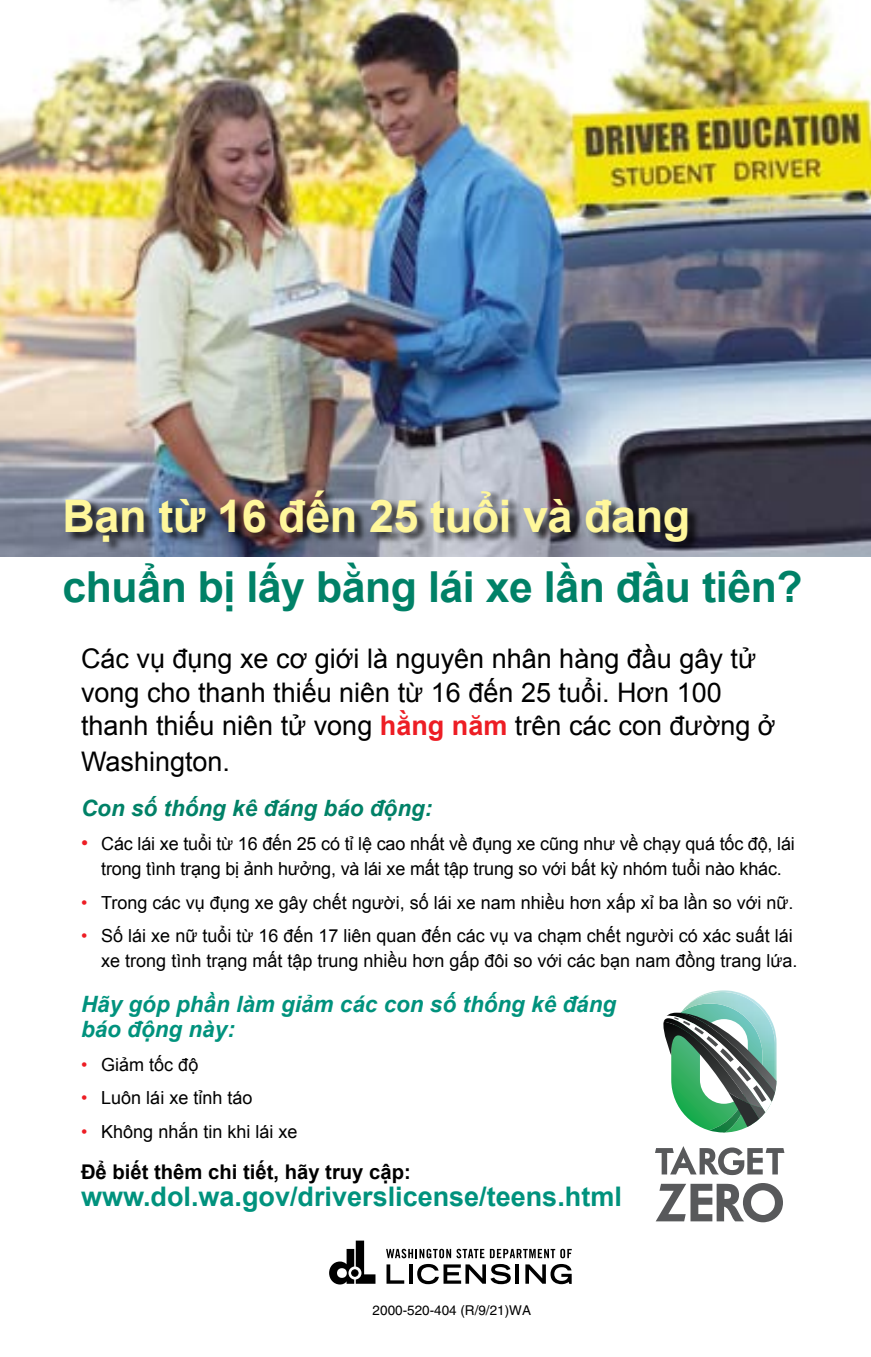
<style>
.page{position:relative;width:871px;height:1357px;background:#fff}
.page>*{position:absolute;margin:0;border:0;box-sizing:border-box;transform-origin:0 0}
.t1{font:700 45px "Arial";letter-spacing:-.01em;color:#fff79b}
.t2{font:700 42.75px "Arial";letter-spacing:-.01em;color:#008167}
.t3{font:27px/34.4px "Arial";color:#000}
.t4{font:700 27px "Arial";color:#00927d}
.t5{font:italic 700 22.5px/24.8px "Arial";color:#00927d}
.t6{font:italic 700 22.5px "Arial";color:#008167}
.t7{font:700 20.25px "Arial";color:#000}
.t8{font:18px/24.8px "Arial";color:#000;text-align:center}
.t9{font:13.5px "Helvetica";color:#000}
.s1{font-weight:700;color:#ed1d24}
.s2{font-size:20.25px;color:#ed1d24}
.s3{color:#ed1d24}
</style>
<div class="page">
<img style="left:0;top:0;width:871px;height:556px">
<svg style="left:386px;top:1264px;width:18px;height:19px"></svg>
<hr style="left:409px;top:1264px;width:3px;height:19px;background:#000">
<svg style="left:417px;top:1264px;width:94px;height:20px"></svg>
<hr style="left:515px;top:1264px;width:4px;height:19px;background:#000">
<svg style="left:525px;top:1264px;width:47px;height:20px"></svg>
<svg style="left:386px;top:1249px;width:98px;height:9px"></svg>
<svg style="left:490px;top:1249px;width:65px;height:9px"></svg>
<svg style="left:560px;top:1249px;width:5px;height:9px"></svg>
<svg style="left:562px;top:1249px;width:10px;height:9px"></svg>
<svg style="left:329px;top:1240px;width:46px;height:44px"></svg>
<svg style="left:655px;top:1146px;width:129px;height:29px"></svg>
<svg style="left:655px;top:1183px;width:128px;height:39px"></svg>
<svg style="left:663px;top:990px;width:113px;height:142px"></svg>
<div style="left:66px;top:491px;width:635px;height:61px;background:#000;opacity:.75"></div>
<h1 class="t1" style="left:63px;top:487px;width:629px">Bạn từ 16 đến 25 tuổi và đang</h1>
<h2 class="t2" style="left:63px;top:558px;width:741px">chuẩn bị lấy bằng lái xe lần đầu tiên?</h2>
<h3 class="t3" style="left:81px;top:641px;width:696px">Các vụ đụng xe cơ giới là nguyên nhân hàng đầu gây tử vong cho thanh thiếu niên từ 16 đến 25 tuổi. Hơn 100 thanh thiếu niên tử vong <span class="s1">hằng năm</span> trên các con đường ở Washington.</h3>
<p class="t6" style="left:81px;top:793px;width:353px">Con số thống kê đáng báo động:</p>
<p class="t8" style="left:81px;top:831px;width:715px"><span class="s2">•</span> Các lái xe tuổi từ 16 đến 25 có tỉ lệ cao nhất về đụng xe cũng như về chạy quá tốc độ, lái trong tình trạng bị ảnh hưởng, và lái xe mất tập trung so với bất kỳ nhóm tuổi nào khác.</p>
<p class="t8" style="left:81px;top:890px;width:714px"><span class="s3">•</span> Trong các vụ đụng xe gây chết người, số lái xe nam nhiều hơn xấp xỉ ba lần so với nữ.</p>
<p class="t8" style="left:81px;top:924px;width:718px;text-align:right"><span class="s3">•</span> Số lái xe nữ tuổi từ 16 đến 17 liên quan đến các vụ va chạm chết người có xác suất lái xe trong tình trạng mất tập trung nhiều hơn gấp đôi so với các bạn nam đồng trang lứa.</p>
<p class="t5" style="left:81px;top:992px;width:537px">Hãy góp phần làm giảm các con số thống kê đáng báo động này:</p>
<p class="t8" style="left:81px;top:1052px;width:119px"><span class="s3">•</span> Giảm tốc độ</p>
<p class="t8" style="left:81px;top:1086px;width:173px"><span class="s3">•</span> Luôn lái xe tỉnh táo</p>
<p class="t8" style="left:81px;top:1119px;width:218px"><span class="s3">•</span> Không nhắn tin khi lái xe</p>
<p class="t7" style="left:81px;top:1158px;width:331px">Để biết thêm chi tiết, hãy truy cập:</p>
<h3 class="t4" style="left:81px;top:1178px;width:542px">www.dol.wa.gov/driverslicense/teens.html</h3>
<p class="t9" style="left:373px;top:1303px;width:160px">2000-520-404 (R/9/21)WA</p>
</div>
